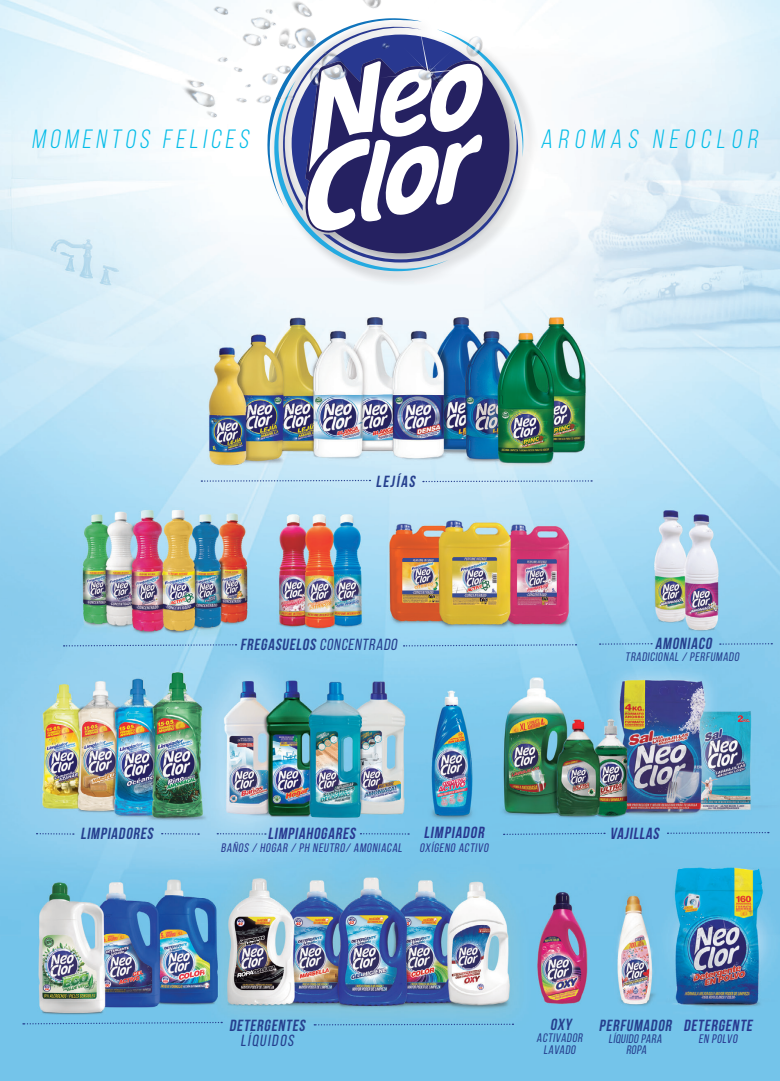
<style>
.page{position:relative;width:780px;height:1081px;background:#fff}
.page>*{position:absolute;margin:0;border:0;box-sizing:border-box;transform-origin:0 0}
.t1{font:italic 26.38px "Bebas Neue";color:#02bce8}
.t2{font:italic 700 16.12px/15.1px "Bebas Neue";color:#253f8e;text-align:center}
.t3{font:italic 700 16.12px "Bebas Neue";color:#283890}
.t4{font:italic 12.38px/12px "Bebas Neue";color:#253f8e;text-align:center}
.t5{font:italic 12.38px "Bebas Neue";color:#283890}
.s1{font-weight:400}
</style>
<div class="page">
<img style="left:0;top:0;width:780px;height:1081px">
<div style="left:267px;top:13px;width:272px;height:274px;background:#231f20;opacity:.33"></div>
<svg style="left:267px;top:212px;width:256px;height:59px"></svg>
<img style="left:141px;top:0;width:383px;height:212px">
<svg style="left:64px;top:643px;width:172px;height:4px"></svg>
<svg style="left:599px;top:643px;width:53px;height:2px"></svg>
<svg style="left:719px;top:643px;width:53px;height:2px"></svg>
<svg style="left:503px;top:832px;width:102px;height:3px"></svg>
<svg style="left:667px;top:831px;width:101px;height:3px"></svg>
<svg style="left:37px;top:833px;width:37px;height:1px"></svg>
<svg style="left:162px;top:833px;width:37px;height:1px"></svg>
<svg style="left:217px;top:833px;width:49px;height:1px"></svg>
<svg style="left:360px;top:833px;width:49px;height:1px"></svg>
<svg style="left:23px;top:1021px;width:199px;height:4px"></svg>
<svg style="left:314px;top:1023px;width:199px;height:3px"></svg>
<svg style="left:423px;top:480px;width:169px;height:3px"></svg>
<svg style="left:201px;top:479px;width:169px;height:3px"></svg>
<svg style="left:403px;top:643px;width:173px;height:4px"></svg>
<p class="t1" style="left:32px;top:125px;width:223px">MOMENTOS FELICES</p>
<p class="t1" style="left:540px;top:125px;width:223px">AROMAS NEOCLOR</p>
<p class="t2" style="left:80px;top:826px;width:77px">LIMPIADORES</p>
<p class="t2" style="left:375px;top:473px;width:44px">LEJÍAS</p>
<p class="t2" style="left:240px;top:637px;width:161px">FREGASUELOS <span class="s1">CONCENTRADO</span></p>
<p class="t2" style="left:655px;top:636px;width:61px">AMONIACO</p>
<p class="t4" style="left:625px;top:650px;width:117px">TRADICIONAL / PERFUMADO</p>
<p class="t3" style="left:268px;top:824px;width:91px">LIMPIAHOGARES</p>
<p class="t5" style="left:221px;top:841px;width:185px">BAÑOS / HOGAR / PH NEUTRO/ AMONIACAL</p>
<p class="t3" style="left:424px;top:824px;width:64px">LIMPIADOR</p>
<p class="t5" style="left:419px;top:841px;width:72px">OXÍGENO ACTIVO</p>
<p class="t3" style="left:610px;top:824px;width:53px">VAJILLAS</p>
<p class="t2" style="left:550px;top:1016px;width:25px">OXY</p>
<p class="t4" style="left:536px;top:1031px;width:49px">ACTIVADOR<br>LAVADO</p>
<p class="t2" style="left:229px;top:1017px;width:80px">DETERGENTES<br><span class="s1">LÍ QUIDOS</span></p>
<p class="t2" style="left:598px;top:1017px;width:77px">PERFUMADOR</p>
<p class="t4" style="left:608px;top:1032px;width:57px">LÍQUIDO PARA<br>ROPA</p>
<p class="t3" style="left:683px;top:1016px;width:73px">DETERGENTE</p>
<p class="t5" style="left:698px;top:1031px;width:42px">EN POLVO</p>
</div>
